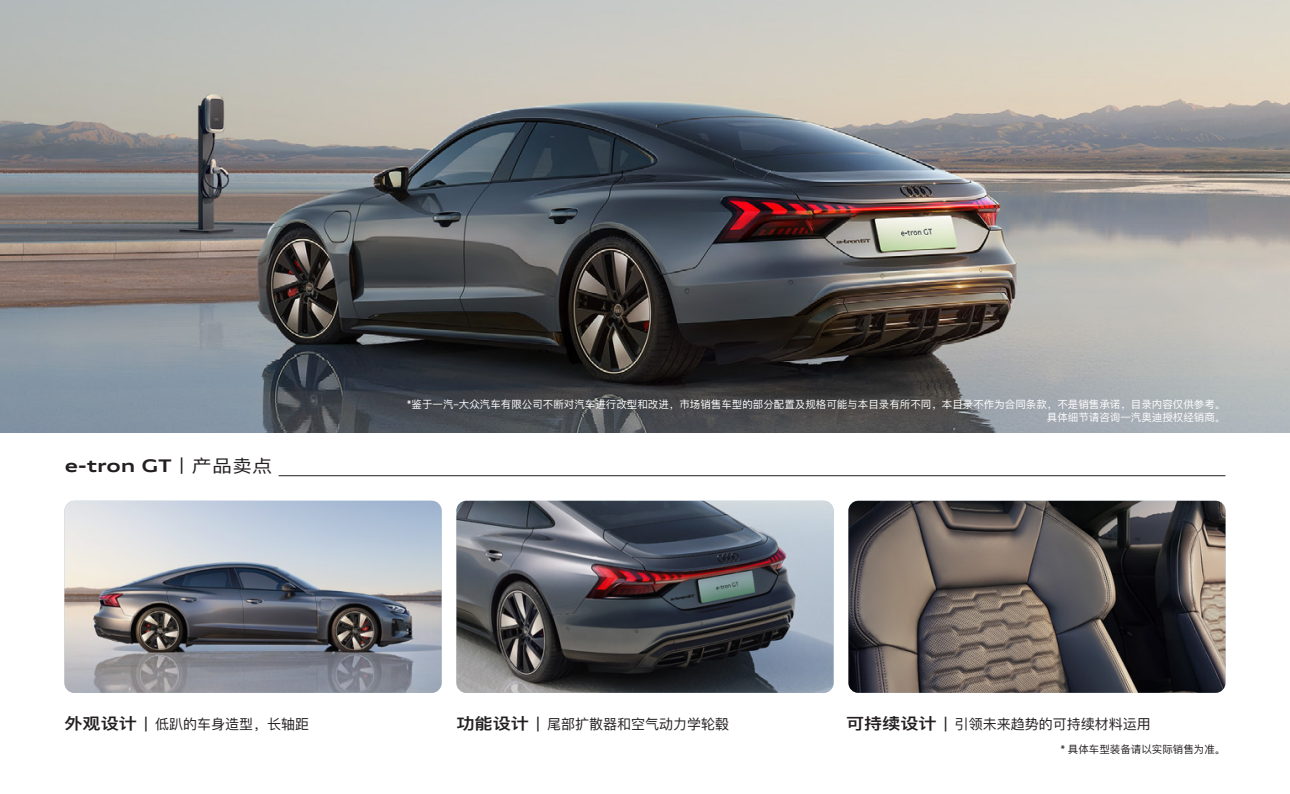
<style>
.page{position:relative;width:1290px;height:794px;background:#fff}
.page>*{position:absolute;margin:0;border:0;box-sizing:border-box;transform-origin:0 0}
.t1{font:700 expanded 17.5px "Audi Type";color:#231f20}
.t2{font:14px "DFP King Gothic GB";color:#231f20}
.t3{font:10.5px "DFP King Gothic GB";color:#fff}
.t4{font:10.5px "DFP King Gothic GB";color:#231f20}
.s1{font-weight:400}
.s2{font-family:"DFP King Gothic GB";font-weight:400;font-stretch:normal}
.s3{font-family:"Audi Type"}
.s4{font-weight:600;font-size:15.75px}
.s5{font-family:"Audi Type";font-stretch:expanded;font-size:15.75px}
</style>
<div class="page">
<img style="left:64px;top:501px;width:377px;height:192px">
<img style="left:848px;top:501px;width:377px;height:192px">
<img style="left:456px;top:501px;width:377px;height:192px">
<hr style="left:279px;top:475px;width:946px;height:1px;background:#231f20">
<img style="left:0;top:0;width:1290px;height:432px">
<p class="t1" style="left:65px;top:455px;width:209px">e-tron GT <span class="s1">|</span> <span class="s2">产品卖点</span></p>
<p class="t3" style="left:407px;top:399px;width:820px"><span class="s3">*</span>鉴于一汽<span class="s3">–</span>大众汽车有限公司不断对汽车进行改型和改进，市场销售车型的部分配置及规格可能与本目录有所不同，本目录不作为合同条款，不是销售承诺，目录内容仅供参考。</p>
<p class="t3" style="left:1047px;top:411px;width:180px">具体细节请咨询一汽奥迪授权经销商。</p>
<p class="t2" style="left:64px;top:716px;width:246px"><span class="s4">外观设计</span> <span class="s5">|</span> 低趴的车身造型，长轴距</p>
<p class="t2" style="left:456px;top:716px;width:274px"><span class="s4">功能设计</span> <span class="s5">|</span> 尾部扩散器和空气动力学轮毂</p>
<p class="t2" style="left:846px;top:716px;width:306px"><span class="s4">可持续设计</span> <span class="s5">|</span> 引领未来趋势的可持续材料运用</p>
<p class="t4" style="left:1060px;top:744px;width:166px"><span class="s3">*</span> 具体车型装备请以实际销售为准。</p>
</div>
